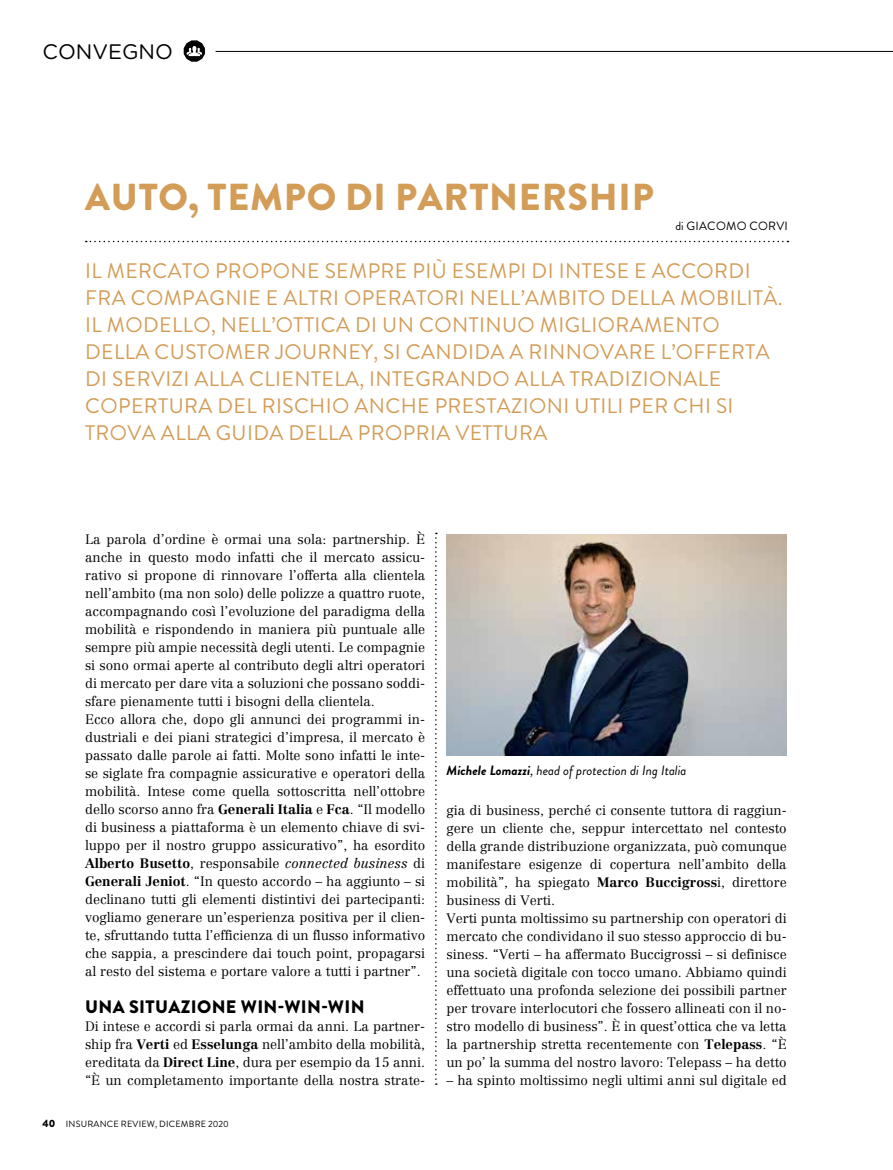
<style>
.page{position:relative;width:893px;height:1170px;background:#fff}
.page>*{position:absolute;margin:0;border:0;box-sizing:border-box;transform-origin:0 0}
.t1{font:900 37.5px "Brandon Grotesque";letter-spacing:.02em;color:#d39c57}
.t2{font:21px/27px "Brandon Grotesque";letter-spacing:.02em;color:#d39c57}
.t3{font:21px "Gotham Rounded";color:#000}
.t4{font:900 18px "Brandon Grotesque";letter-spacing:.02em;color:#000}
.t5{font:300 13.5px/18px "Centennial LT Std";color:#000}
.t6{font:italic 13.5px "Brandon Grotesque";color:#000}
.t7{font:12px "Brandon Grotesque";letter-spacing:.02em;color:#000}
.t8{font:9px "Brandon Grotesque";letter-spacing:.02em;color:#000}
.s1{font-weight:700}
.s2{font-style:italic}
.s3{font-weight:900;font-size:10.5px}
</style>
<div class="page">
<svg style="left:435px;top:532px;width:2px;height:552px"></svg>
<svg style="left:86px;top:241px;width:702px;height:1px"></svg>
<svg style="left:184px;top:40px;width:21px;height:22px"></svg>
<hr style="left:216px;top:51px;width:677px;height:1px;background:#000">
<img style="left:446px;top:534px;width:341px;height:221px">
<h2 class="t3" style="left:43px;top:37px;width:132px">CONVEGNO</h2>
<h1 class="t1" style="left:85px;top:171px;width:570px">AUTO, TEMPO DI PARTNERSHIP</h1>
<p class="t7" style="left:675px;top:218px;width:114px">di GIACOMO CORVI</p>
<p class="t2" style="left:85px;top:258px;width:699px">IL MERCATO PROPONE SEMPRE PIÙ ESEMPI DI INTESE E ACCORDI FRA COMPAGNIE E ALTRI OPERATORI NELL’AMBITO DELLA MOBILITÀ.<br>IL MODELLO, NELL’OTTICA DI UN CONTINUO MIGLIORAMENTO DELLA CUSTOMER JOURNEY, SI CANDIDA A RINNOVARE L’OFFERTA DI SERVIZI ALLA CLIENTELA, INTEGRANDO ALLA TRADIZIONALE COPERTURA DEL RISCHIO ANCHE PRESTAZIONI UTILI PER CHI SI TROVA ALLA GUIDA DELLA PROPRIA VETTURA</p>
<p class="t5" style="left:85px;top:530px;width:342px">La parola d’ordine è ormai una sola: partnership. È anche in questo modo infatti che il mercato assicu&shy;rativo si propone di rinnovare l’offerta alla clientela nell’ambito (ma non solo) delle polizze a quattro ruote, accompagnando così l’evoluzione del paradigma della mobilità e rispondendo in maniera più puntuale alle sempre più ampie necessità degli utenti. Le compagnie si sono ormai aperte al contributo degli altri operatori di mercato per dare vita a soluzioni che possano soddi&shy;sfare pienamente tutti i bisogni della clientela.<br>Ecco allora che, dopo gli annunci dei programmi in&shy;dustriali e dei piani strategici d’impresa, il mercato è passato dalle parole ai fatti. Molte sono infatti le inte&shy;se siglate fra compagnie assicurative e operatori della mobilità. Intese come quella sottoscritta nell’ottobre dello scorso anno fra <span class="s1">Generali Italia</span> e <span class="s1">Fca</span>. “Il modello di business a piattaforma è un elemento chiave di svi&shy;luppo per il nostro gruppo assicurativo”, ha esordito <span class="s1">Alberto Busetto</span>, responsabile <span class="s2">connected business</span> di <span class="s1">Generali Jeniot</span>. “In questo accordo – ha aggiunto – si declinano tutti gli elementi distintivi dei partecipanti: vogliamo generare un’esperienza positiva per il clien&shy;te, sfruttando tutta l’efficienza di un flusso informativo che sappia, a prescindere dai touch point, propagarsi al resto del sistema e portare valore a tutti i partner”.</p>
<h3 class="t4" style="left:85px;top:993px;width:281px">UNA SITUAZIONE WIN-WIN-WIN</h3>
<p class="t5" style="left:85px;top:1017px;width:342px;text-align:justify">Di intese e accordi si parla ormai da anni. La partner&shy;ship fra <span class="s1">Verti</span> ed <span class="s1">Esselunga</span> nell’ambito della mobilità, ereditata da <span class="s1">Direct Line</span>, dura per esempio da 15 anni. “È un completamento importante della nostra strate-</p>
<p class="t8" style="left:43px;top:1117px;width:188px"><span class="s3">40</span> INSURANCE REVIEW, DICEMBRE 2020</p>
<p class="t6" style="left:446px;top:761px;width:242px"><span class="s1">Michele Lomazzi</span>, head of protection di Ing Italia</p>
<p class="t5" style="left:446px;top:801px;width:342px">gia di business, perché ci consente tuttora di raggiun&shy;gere un cliente che, seppur intercettato nel contesto della grande distribuzione organizzata, può comunque manifestare esigenze di copertura nell’ambito della mobilità”, ha spiegato <span class="s1">Marco Buccigross</span>i, direttore business di Verti.<br>Verti punta moltissimo su partnership con operatori di mercato che condividano il suo stesso approccio di bu&shy;siness. “Verti – ha affermato Buccigrossi – si definisce una società digitale con tocco umano. Abbiamo quindi effettuato una profonda selezione dei possibili partner per trovare interlocutori che fossero allineati con il no&shy;stro modello di business”. È in quest’ottica che va letta la partnership stretta recentemente con <span class="s1">Telepass</span>. “È un po’ la summa del nostro lavoro: Telepass – ha detto</p>
<p class="t5" style="left:446px;top:1070px;width:342px">– ha spinto moltissimo negli ultimi anni sul digitale ed</p>
</div>
